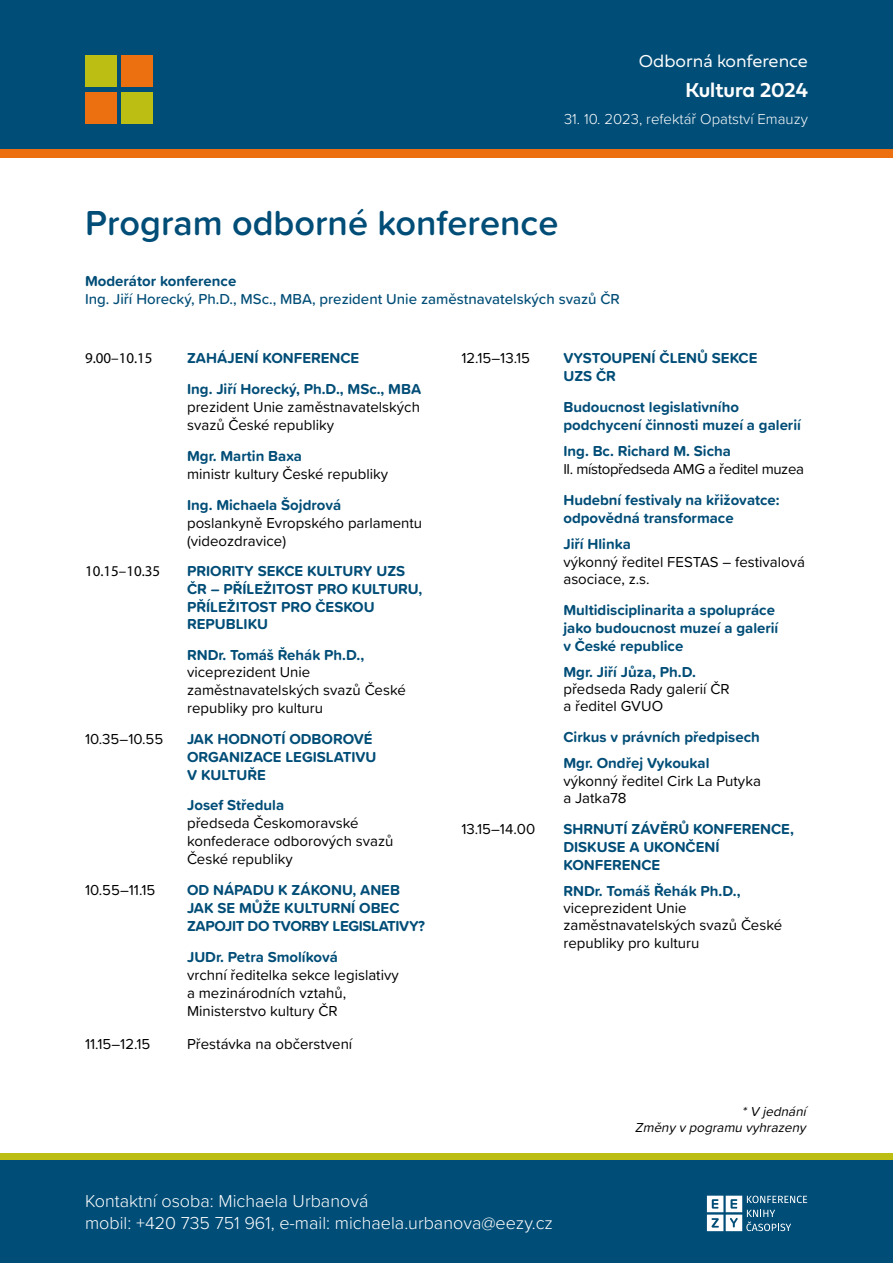
<style>
.page{position:relative;width:893px;height:1263px;background:#fff}
.page>*{position:absolute;margin:0;border:0;box-sizing:border-box;transform-origin:0 0}
.t1{font:600 36px "Proxima Soft";color:#004d77}
.t2{font:600 21px "Fieldwork Geo";color:#fff}
.t3{font:300 18px/21.6px "Proxima Soft";color:#fff}
.t4{font:300 18px "Fieldwork Hum";color:#fff}
.t5{font:700 15px/18px "Proxima Soft";color:#004d77}
.t6{font:15px/18px "Proxima Soft";color:#000}
.t7{font:500 15px "Proxima Soft";color:#004d77}
.t8{font:300 15px "Proxima Soft";color:#fff}
.t9{font:15px "Proxima Soft";letter-spacing:-.025em;color:#000}
.t10{font:15px "Myriad Pro";color:#000}
.t11{font:italic 13.5px/16.2px "Proxima Soft";color:#000;text-align:right}
</style>
<div class="page">
<div style="left:0;top:0;width:893px;height:153px;background:#004d77"></div>
<div style="left:85px;top:92px;width:32px;height:31px;background:#ec7010"></div>
<div style="left:121px;top:92px;width:32px;height:31px;background:#bdbe14"></div>
<div style="left:85px;top:55px;width:32px;height:32px;background:#bdbe14"></div>
<div style="left:121px;top:55px;width:32px;height:32px;background:#ec7010"></div>
<div style="left:0;top:149px;width:893px;height:8px;background:#ec7010"></div>
<div style="left:0;top:1153px;width:893px;height:8px;background:#bdbe14"></div>
<div style="left:0;top:1160px;width:893px;height:103px;background:#004d77"></div>
<svg style="left:707px;top:1196px;width:100px;height:35px"></svg>
<p class="t4" style="left:639px;top:47px;width:171px">Odborná konference</p>
<h2 class="t2" style="left:686px;top:74px;width:124px">Kultura 2024</h2>
<p class="t8" style="left:564px;top:108px;width:245px">31. 10. 2023, refektář Opatství Emauzy</p>
<h1 class="t1" style="left:85px;top:196px;width:475px">Program odborné konference</h1>
<p class="t5" style="left:85px;top:272px;width:153px">Moderátor konference</p>
<p class="t7" style="left:85px;top:288px;width:536px">Ing. Jiří Horecký, Ph.D., MSc., MBA, prezident Unie zaměstnavatelských svazů ČR</p>
<p class="t10" style="left:85px;top:349px;width:69px">9.00–10.15</p>
<p class="t5" style="left:187px;top:342px;width:236px;line-height:30.8px">ZAHÁJENÍ KONFERENCE<br>Ing. Jiří Horecký, Ph.D., MSc., MBA</p>
<p class="t6" style="left:187px;top:397px;width:234px">prezident Unie zaměstnavatelských svazů České republiky</p>
<p class="t5" style="left:187px;top:446px;width:116px">Mgr. Martin Baxa</p>
<p class="t6" style="left:187px;top:464px;width:203px">ministr kultury České republiky</p>
<p class="t5" style="left:187px;top:495px;width:156px">Ing. Michaela Šojdrová</p>
<p class="t6" style="left:187px;top:513px;width:237px">poslankyně Evropského parlamentu (videozdravice)</p>
<p class="t10" style="left:85px;top:562px;width:77px">10.15–10.35</p>
<p class="t5" style="left:187px;top:562px;width:237px;line-height:17.5px">PRIORITY SEKCE KULTURY UZS<br>ČR – PŘÍLEŽITOST PRO KULTURU,<br>PŘÍLEŽITOST PRO ČESKOU<br>REPUBLIKU</p>
<p class="t5" style="left:187px;top:645px;width:179px">RNDr. Tomáš Řehák Ph.D.,</p>
<p class="t6" style="left:187px;top:662px;width:220px">viceprezident Unie zaměstnavatelských svazů České republiky pro kulturu</p>
<p class="t6" style="left:85px;top:729px;width:80px">10.35–10.55</p>
<p class="t5" style="left:187px;top:729px;width:191px">JAK HODNOTÍ ODBOROVÉ<br>ORGANIZACE LEGISLATIVU<br>V KULTUŘE</p>
<p class="t5" style="left:187px;top:796px;width:99px">Josef Středula</p>
<p class="t6" style="left:187px;top:814px;width:208px">předseda Českomoravské konfederace odborových svazů<br>České republiky</p>
<p class="t6" style="left:85px;top:880px;width:72px">10.55–11.15</p>
<p class="t5" style="left:187px;top:881px;width:240px">OD NÁPADU K ZÁKONU, ANEB<br>JAK SE MŮŽE KULTURNÍ OBEC<br>ZAPOJIT DO TVORBY LEGISLATIVY?</p>
<p class="t5" style="left:187px;top:947px;width:152px">JUDr. Petra Smolíková</p>
<p class="t6" style="left:187px;top:965px;width:213px">vrchní ředitelka sekce legislativy a mezinárodních vztahů,<br>Ministerstvo kultury ČR</p>
<p class="t6" style="left:85px;top:1035px;width:67px">11.15–12.15</p>
<p class="t6" style="left:187px;top:1035px;width:167px">Přestávka na občerstvení</p>
<p class="t6" style="left:461px;top:349px;width:70px">12.15–13.15</p>
<p class="t5" style="left:563px;top:349px;width:196px">VYSTOUPENÍ ČLENŮ SEKCE<br>UZS ČR</p>
<p class="t5" style="left:563px;top:398px;width:239px">Budoucnost legislativního podchycení činnosti muzeí a galerií</p>
<p class="t5" style="left:563px;top:442px;width:169px">Ing. Bc. Richard M. Sicha</p>
<p class="t9" style="left:563px;top:458px;width:242px">II. místopředseda AMG a ředitel muzea</p>
<p class="t5" style="left:563px;top:491px;width:218px">Hudební festivaly na křižovatce: odpovědná transformace</p>
<p class="t5" style="left:563px;top:535px;width:69px">Jiří Hlinka</p>
<p class="t6" style="left:563px;top:552px;width:243px;line-height:17.2px">výkonný ředitel FESTAS – festivalová asociace, z.s.</p>
<p class="t5" style="left:563px;top:600px;width:216px">Multidisciplinarita a spolupráce jako budoucnost muzeí a galerií v České republice</p>
<p class="t5" style="left:563px;top:662px;width:134px">Mgr. Jiří Jůza, Ph.D.</p>
<p class="t6" style="left:563px;top:680px;width:168px;line-height:17.2px">předseda Rady galerií ČR a ředitel GVUO</p>
<p class="t5" style="left:563px;top:723px;width:198px;line-height:26.2px">Cirkus v právních předpisech<br>Mgr. Ondřej Vykoukal</p>
<p class="t6" style="left:563px;top:771px;width:199px;line-height:17.2px">výkonný ředitel Cirk La Putyka a Jatka78</p>
<p class="t6" style="left:461px;top:819px;width:75px">13.15–14.00</p>
<p class="t5" style="left:563px;top:819px;width:232px">SHRNUTÍ ZÁVĚRŮ KONFERENCE,<br>DISKUSE A UKONČENÍ<br>KONFERENCE</p>
<p class="t5" style="left:563px;top:881px;width:179px">RNDr. Tomáš Řehák Ph.D.,</p>
<p class="t6" style="left:563px;top:899px;width:220px;line-height:17.2px">viceprezident Unie zaměstnavatelských svazů České republiky pro kulturu</p>
<p class="t11" style="left:635px;top:1103px;width:176px">*V jednání<br>Změnyvpogramu vyhrazeny</p>
<p class="t3" style="left:85px;top:1189px;width:469px">Kontaktní osoba: Michaela Urbanová<br>mobil: +420 735 751 961, e-mail: michaela.urbanova@eezy.cz</p>
</div>
